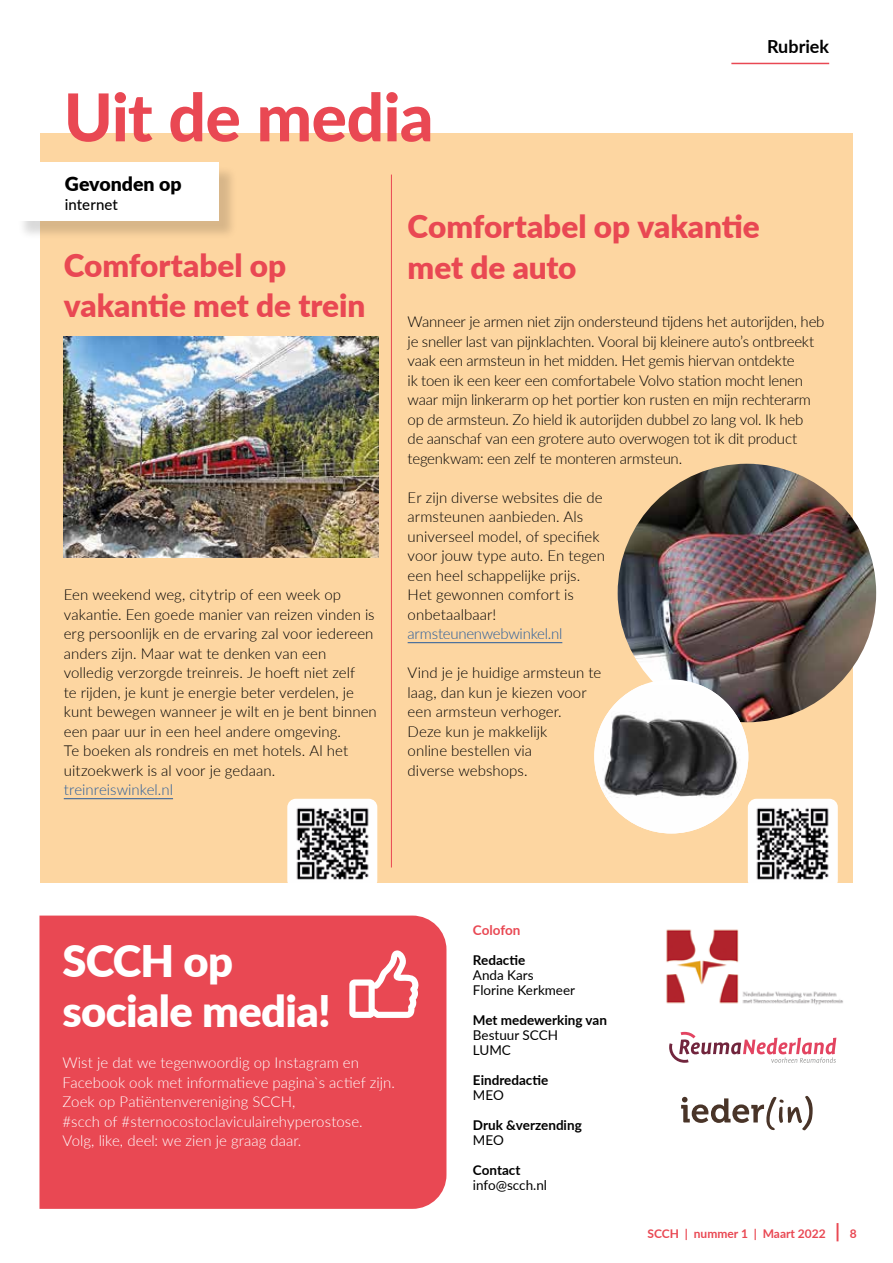
<style>
.page{position:relative;width:893px;height:1263px;background:#fff}
.page>*{position:absolute;margin:0;border:0;box-sizing:border-box;transform-origin:0 0}
.t1{font:800 66px "Lato";letter-spacing:-.01em;color:#e94853}
.t2{font:900 43.5px/49.5px "Lato";letter-spacing:-.015em;color:#fff}
.t3{font:900 31.5px/40.5px "Lato";color:#e94853}
.t4{font:900 19.5px "Lato";color:#000}
.t5{font:700 18px "Lato";color:#000}
.t6{font:300 15px/19.5px "Lato";color:#000}
.t7{font:300 15px/19.5px "Lato";color:#fff}
.t8{font:300 15px "Lato";letter-spacing:-.015em;color:#275b9b}
.t9{font:500 15px "Lato";letter-spacing:.005em;color:#000}
.t10{font:700 13.5px "Lato";color:#000}
.t11{font:13.5px/15px "Lato";color:#000}
.t12{font:700 13.5px "Lato";letter-spacing:-.005em;color:#e94853}
.t13{font:700 12px "Lato";color:#e94853}
.s1{font-size:19.5px}
</style>
<div class="page">
<div style="left:40px;top:133px;width:813px;height:749px;background:#fdd6a1"></div>
<svg style="left:669px;top:1032px;width:167px;height:31px"></svg>
<img style="left:666px;top:929px;width:177px;height:76px">
<svg style="left:681px;top:1096px;width:132px;height:34px"></svg>
<div style="left:39px;top:915px;width:407px;height:294px;background:#e94853"></div>
<div style="left:17px;top:165px;width:221px;height:75px;background:#000;opacity:.15"></div>
<div style="left:15px;top:162px;width:204px;height:59px;background:#fff"></div>
<hr style="left:731px;top:63px;width:98px;height:1px;background:#e94853">
<svg style="left:349px;top:950px;width:70px;height:68px"></svg>
<hr style="left:64px;top:798px;width:109px;height:1px;background:#275b9b">
<hr style="left:408px;top:642px;width:154px;height:1px;background:#275b9b">
<img style="left:64px;top:336px;width:314px;height:222px">
<img style="left:618px;top:464px;width:258px;height:258px;border-radius:129px">
<img style="left:594px;top:685px;width:154px;height:148px">
<hr style="left:391px;top:175px;width:1px;height:692px;background:#e94853">
<img style="left:287px;top:799px;width:90px;height:84px">
<img style="left:748px;top:799px;width:90px;height:84px">
<h1 class="t1" style="left:64px;top:68px;width:371px">Uit de media</h1>
<h3 class="t4" style="left:65px;top:169px;width:118px">Gevonden op</h3>
<p class="t9" style="left:65px;top:194px;width:55px">internet</p>
<p class="t5" style="left:767px;top:33px;width:64px">Rubriek</p>
<h3 class="t3" style="left:64px;top:244px;width:303px">Comfortabel op vakantie met de trein</h3>
<p class="t6" style="left:64px;top:584px;width:315px">Een weekend weg, citytrip of een week op vakantie. Een goede manier van reizen vinden is erg persoonlijk en de ervaring zal voor iedereen anders zijn. Maar wat te denken van een volledig verzorgde treinreis. Je hoeft niet zelf<br>te rijden, je kunt je energie beter verdelen, je kunt bewegen wanneer je wilt en je bent binnen een paar uur in een heel andere omgeving.<br>Te boeken als rondreis en met hotels. Al het uitzoekwerk is al voor je gedaan.</p>
<p class="t8" style="left:64px;top:779px;width:111px">treinreiswinkel.nl</p>
<h3 class="t3" style="left:408px;top:205px;width:354px">Comfortabel op vakantie met de auto</h3>
<p class="t6" style="left:408px;top:311px;width:418px">Wanneer je armen niet zijn ondersteund tijdens het autorijden, heb je sneller last van pijnklachten. Vooral bij kleinere auto’s ontbreekt vaak een armsteun in het midden. Het gemis hiervan ontdekte<br>ik toen ik een keer een comfortabele Volvo station mocht lenen waar mijn linkerarm op het portier kon rusten en mijn rechterarm op de armsteun. Zo hield ik autorijden dubbel zo lang vol. Ik heb<br>de aanschaf van een grotere auto overwogen tot ik dit product tegenkwam: een zelf te monteren armsteun.</p>
<p class="t6" style="left:408px;top:487px;width:199px">Er zijn diverse websites die de armsteunen aanbieden. Als universeel model, of specifiek voor jouw type auto. En tegen een heel schappelijke prijs.<br>Het gewonnen comfort is onbetaalbaar!</p>
<p class="t8" style="left:408px;top:623px;width:156px">armsteunenwebwinkel.nl</p>
<p class="t6" style="left:408px;top:662px;width:195px">Vind je je huidige armsteun te laag, dan kun je kiezen voor een armsteun verhoger.<br>Deze kun je makkelijk<br>online bestellen via<br>diverse webshops.</p>
<h2 class="t2" style="left:62px;top:934px;width:270px">SCCH op sociale media!</h2>
<p class="t7" style="left:62px;top:1052px;width:334px">Wist je dat we tegenwoordig op Instagram en Facebook ook met informatieve pagina`s actief zijn.<br>Zoek op Patiëntenvereniging SCCH,<br>#scch of #sternocostoclaviculairehyperostose.<br>Volg, like, deel: we zien je graag daar.</p>
<p class="t12" style="left:473px;top:920px;width:49px">Colofon</p>
<p class="t10" style="left:473px;top:950px;width:54px">Redactie</p>
<p class="t11" style="left:473px;top:967px;width:104px">Anda Kars<br>Florine Kerkmeer</p>
<p class="t10" style="left:473px;top:1010px;width:136px">Met medewerking van</p>
<p class="t11" style="left:473px;top:1027px;width:87px">Bestuur SCCH<br>LUMC</p>
<p class="t10" style="left:473px;top:1070px;width:77px">Eindredactie</p>
<p class="t11" style="left:473px;top:1087px;width:32px">MEO</p>
<p class="t10" style="left:473px;top:1115px;width:110px">Druk &amp;verzending</p>
<p class="t11" style="left:473px;top:1132px;width:32px">MEO</p>
<p class="t10" style="left:473px;top:1160px;width:49px">Contact</p>
<p class="t11" style="left:473px;top:1177px;width:76px">info@scch.nl</p>
<p class="t13" style="left:647px;top:1225px;width:211px">SCCH | nummer 1 | Maart 2022 <span class="s1">|</span> 8</p>
</div>
